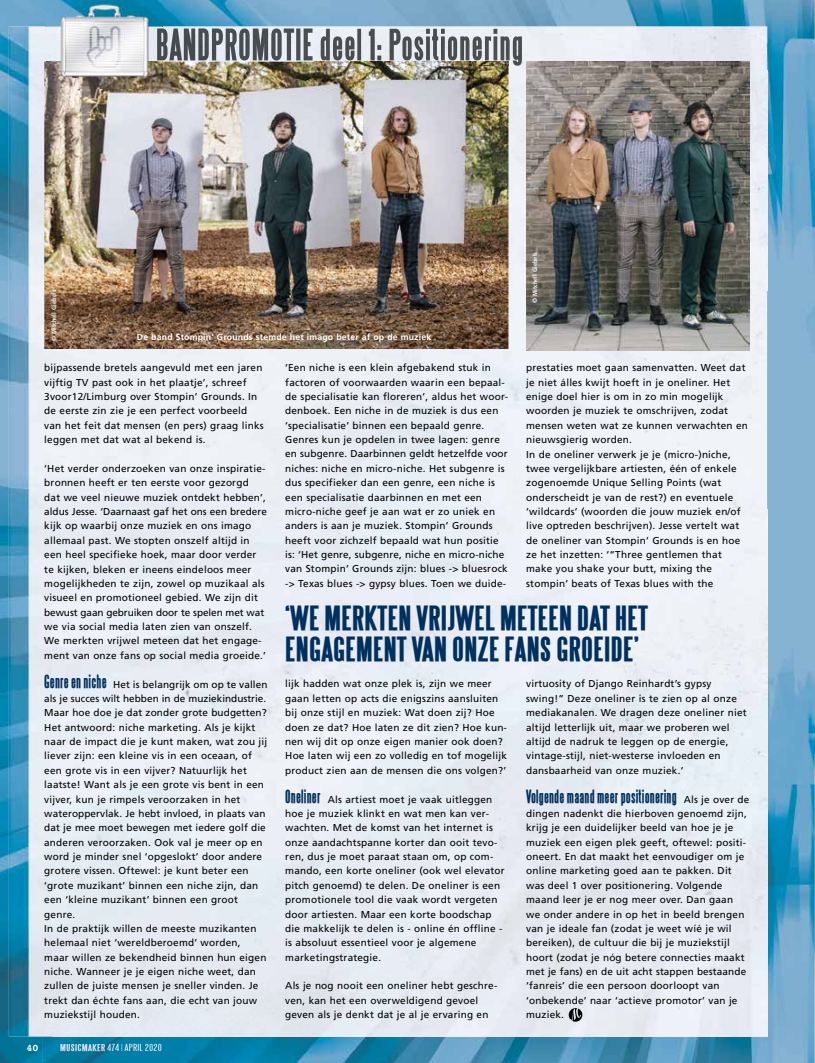
<style>
.page{position:relative;width:815px;height:1063px;background:#fff}
.page>*{position:absolute;margin:0;border:0;box-sizing:border-box;transform-origin:0 0}
.t1{font:700 28.5px/31.2px "Steelfish";letter-spacing:.01em;color:#00305d;scale:1.19 1}
.t2{font:700 15.62px "Steelfish";letter-spacing:.01em;color:#00305d}
.t3{font:10px/14.4px "Frutiger LT Std";letter-spacing:.02em;color:#000}
.t4{font:700 10px "Courier";color:#fff}
.t5{font:700 8.75px "Frutiger LT Std";letter-spacing:.02em;color:#fff}
.t6{font:700 condensed 6.25px "Frutiger LT Std";letter-spacing:.02em;color:#fff}
.s1{font-stretch:normal}
.s2{font-family:"Steelfish";font-weight:700;font-size:15.62px;color:#00305d}
.s3{font-family:"Frutiger LT Std";font-weight:400;font-size:10px;color:#000}
</style>
<div class="page">
<img style="left:0;top:0;width:47px;height:44px">
<img style="left:162px;top:0;width:653px;height:44px">
<img style="left:0;top:44px;width:42px;height:1019px">
<img style="left:767px;top:44px;width:48px;height:709px">
<img style="left:729px;top:753px;width:86px;height:310px">
<img style="left:42px;top:1036px;width:687px;height:27px">
<img style="left:9px;top:27px;width:44px;height:1009px">
<img style="left:162px;top:27px;width:605px;height:43px">
<img style="left:508px;top:70px;width:259px;height:220px">
<img style="left:500px;top:290px;width:267px;height:659px">
<img style="left:44px;top:62px;width:464px;height:287px">
<img style="left:526px;top:62px;width:223px;height:288px">
<img style="left:47px;top:0;width:115px;height:88px">
<img style="left:162px;top:29px;width:151px;height:31px">
<img style="left:157px;top:29px;width:5px;height:31px">
<img style="left:314px;top:29px;width:208px;height:37px">
<img style="left:314px;top:62px;width:194px;height:4px">
<svg style="left:569px;top:1008px;width:13px;height:14px"></svg>
<img style="left:60px;top:1044px;width:45px;height:7px">
<img style="left:107px;top:1044px;width:54px;height:7px">
<p class="t6" style="left:50px;top:341px;width:53px;rotate:-90deg"><span class="s1">©</span> Mitchell Giebels</p>
<p class="t5" style="left:137px;top:332px;width:296px">De band Stompin' Grounds stemde het imago beter af op de muziek</p>
<p class="t6" style="left:531px;top:303px;width:53px;rotate:-90deg"><span class="s1">©</span> Mitchell Giebels</p>
<p class="t3" style="left:44px;top:361px;width:221px">bijpassende bretels aangevuld met een jaren vijftig TV past ook in het plaatje’, schreef 3voor12/Limburg over Stompin’ Grounds. In de eerste zin zie je een perfect voorbeeld van het feit dat mensen (en pers) graag links leggen met dat wat al bekend is.</p>
<p class="t3" style="left:44px;top:461px;width:224px">‘Het verder onderzoeken van onze inspiratie&shy;bronnen heeft er ten eerste voor gezorgd dat we veel nieuwe muziek ontdekt hebben’, aldus Jesse. ‘Daarnaast gaf het ons een bredere kijk op waarbij onze muziek en ons imago allemaal past. We stopten onszelf altijd in een heel specifieke hoek, maar door verder te kijken, bleken er ineens eindeloos meer mogelijkheden te zijn, zowel op muzikaal als visueel en promotioneel gebied. We zijn dit bewust gaan gebruiken door te spelen met wat we via social media laten zien van onszelf.<br>We merkten vrijwel meteen dat het engage&shy;ment van onze fans op social media groeide.’</p>
<p class="t3" style="left:44px;top:677px;width:225px"><span class="s2">Genre en niche</span> Het is belangrijk om op te vallen als je succes wilt hebben in de muziekindustrie.<br>Maar hoe doe je dat zonder grote budgetten?<br>Het antwoord: niche marketing. Als je kijkt naar de impact die je kunt maken, wat zou jij liever zijn: een kleine vis in een oceaan, of een grote vis in een vijver? Natuurlijk het laatste! Want als je een grote vis bent in een vijver, kun je rimpels veroorzaken in het wateroppervlak. Je hebt invloed, in plaats van dat je mee moet bewegen met iedere golf die anderen veroorzaken. Ook val je meer op en word je minder snel ‘opgeslokt’ door andere grotere vissen. Oftewel: je kunt beter een ‘grote muzikant’ binnen een niche zijn, dan een ‘kleine muzikant’ binnen een groot genre.<br>In de praktijk willen de meeste muzikanten helemaal niet ‘wereldberoemd’ worden, maar willen ze bekendheid binnen hun eigen niche. Wanneer je je eigen niche weet, dan zullen de juiste mensen je sneller vinden. Je trekt dan échte fans aan, die echt van jouw muziekstijl houden.</p>
<p class="t4" style="left:27px;top:1040px;width:13px">40</p>
<p class="t3" style="left:285px;top:361px;width:224px">‘Een niche is een klein afgebakend stuk in factoren of voorwaarden waarin een bepaal&shy;de specialisatie kan floreren’, aldus het woor&shy;denboek. Een niche in de muziek is dus een ‘specialisatie’ binnen een bepaald genre.<br>Genres kun je opdelen in twee lagen: genre en subgenre. Daarbinnen geldt hetzelfde voor niches: niche en micro-niche. Het subgenre is dus specifieker dan een genre, een niche is een specialisatie daarbinnen en met een micro-niche geef je aan wat er zo uniek en anders is aan je muziek. Stompin’ Grounds heeft voor zichzelf bepaald wat hun positie is: ‘Het genre, subgenre, niche en micro-niche van Stompin’ Grounds zijn: blues -&gt; bluesrock -&gt; Texas blues -&gt; gypsy blues. Toen we duide-</p>
<p class="t3" style="left:526px;top:361px;width:223px">prestaties moet gaan samenvatten. Weet dat je niet álles kwijt hoeft in je oneliner. Het enige doel hier is om in zo min mogelijk woorden je muziek te omschrijven, zodat mensen weten wat ze kunnen verwachten en nieuwsgierig worden.<br>In de oneliner verwerk je je (micro-)niche, twee vergelijkbare artiesten, één of enkele zogenoemde Unique Selling Points (wat onderscheidt je van de rest?) en eventuele ‘wildcards’ (woorden die jouw muziek en/of live optreden beschrijven). Jesse vertelt wat de oneliner van Stompin’ Grounds is en hoe ze het inzetten: ‘“Three gentlemen that make you shake your butt, mixing the stompin’ beats of Texas blues with the</p>
<h1 class="t1" style="left:285px;top:602px;width:306px">‘WE MERKTEN VRIJWEL METEEN DAT HET<br>ENGAGEMENT VAN ONZE FANS GROEIDE’</h1>
<p class="t3" style="left:285px;top:677px;width:223px">lijk hadden wat onze plek is, zijn we meer gaan letten op acts die enigszins aansluiten bij onze stijl en muziek: Wat doen zij? Hoe doen ze dat? Hoe laten ze dit zien? Hoe kun&shy;nen wij dit op onze eigen manier ook doen?<br>Hoe laten wij een zo volledig en tof mogelijk product zien aan de mensen die ons volgen?’</p>
<p class="t3" style="left:285px;top:792px;width:221px"><span class="s2">Oneliner</span> Als artiest moet je vaak uitleggen hoe je muziek klinkt en wat men kan ver&shy;wachten. Met de komst van het internet is onze aandachtspanne korter dan ooit tevo&shy;ren, dus je moet paraat staan om, op com&shy;mando, een korte oneliner (ook wel elevator pitch genoemd) te delen. De oneliner is een promotionele tool die vaak wordt vergeten door artiesten. Maar een korte boodschap die makkelijk te delen is - online én offline - is absoluut essentieel voor je algemene marketingstrategie.</p>
<p class="t3" style="left:285px;top:979px;width:214px">Als je nog nooit een oneliner hebt geschre&shy;ven, kan het een overweldigend gevoel geven als je denkt dat je al je ervaring en</p>
<p class="t3" style="left:526px;top:677px;width:222px">virtuosity of Django Reinhardt’s gypsy swing!” Deze oneliner is te zien op al onze mediakanalen. We dragen deze oneliner niet altijd letterlijk uit, maar we proberen wel altijd de nadruk te leggen op de energie, vintage-stijl, niet-westerse invloeden en dansbaarheid van onze muziek.’</p>
<h2 class="t2" style="left:526px;top:787px;width:225px">Volgende maand meer positionering <span class="s3">Als je over de</span></h2>
<p class="t3" style="left:526px;top:806px;width:222px">dingen nadenkt die hierboven genoemd zijn, krijg je een duidelijker beeld van hoe je je muziek een eigen plek geeft, oftewel: positi&shy;oneert. En dat maakt het eenvoudiger om je online marketing goed aan te pakken. Dit was deel 1 over positionering. Volgende maand leer je er nog meer over. Dan gaan we onder andere in op het in beeld brengen van je ideale fan (zodat je weet wíé je wil bereiken), de cultuur die bij je muziekstijl hoort (zodat je nóg betere connecties maakt met je fans) en de uit acht stappen bestaande ‘fanreis’ die een persoon doorloopt van ‘onbekende’ naar ‘actieve promotor’ van je muziek.</p>
</div>
